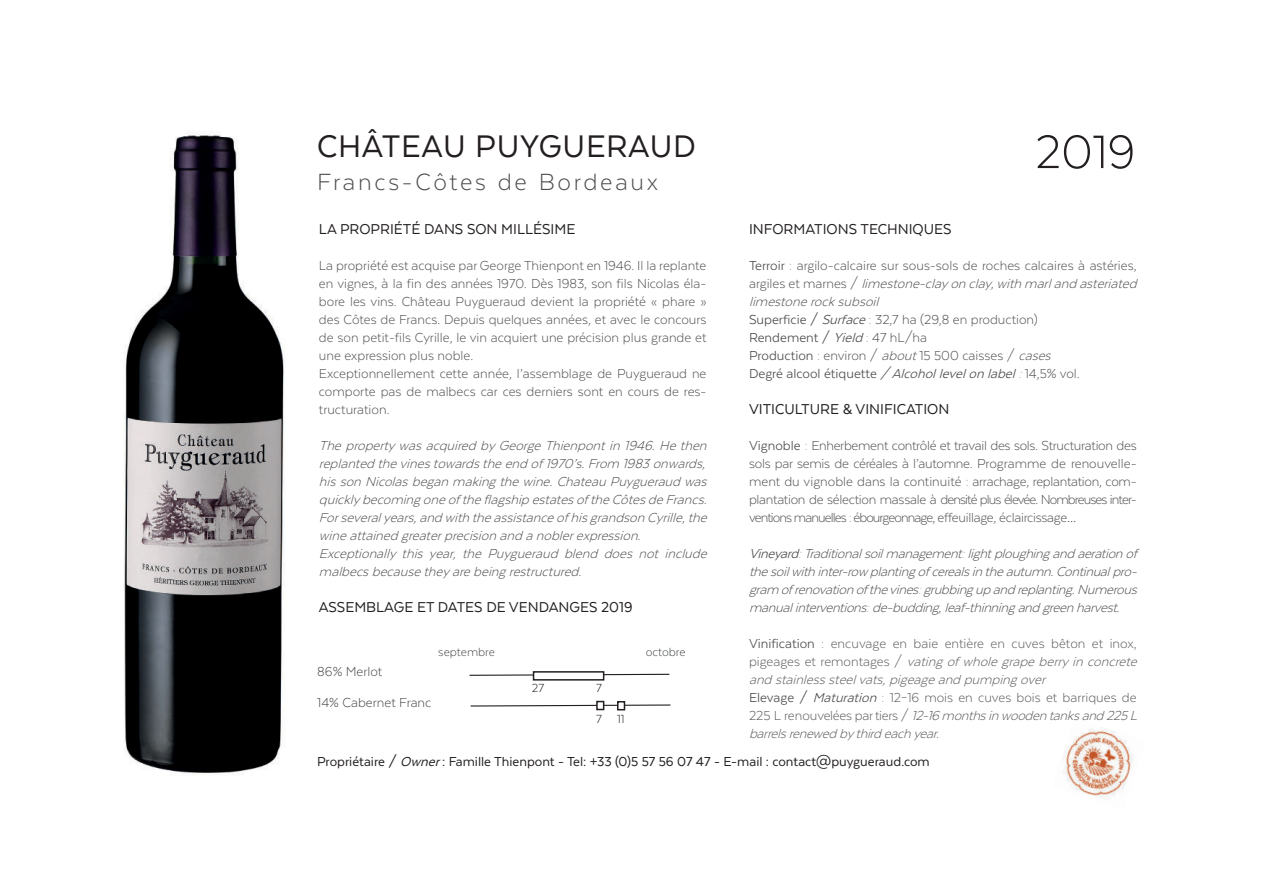
<style>
.page{position:relative;width:1263px;height:893px;background:#fff}
.page>*{position:absolute;margin:0;border:0;box-sizing:border-box;transform-origin:0 0}
.t1{font:300 54px "Texta";color:#231f20}
.t2{font:36px "Texta";letter-spacing:.02em;color:#231f20}
.t3{font:300 27px "Texta";letter-spacing:.1em;color:#4b4c4d}
.t4{font:16.5px "Texta";color:#231f20}
.t5{font:300 15px/18px "Texta";color:#4b4c4d}
.t6{font:italic 300 15px/18px "Texta";color:#4b4c4d}
.t7{font:italic 300 15px/18px "Texta";color:#57585a}
.t8{font:15px "Texta";color:#231f20}
.t9{font:300 15px/30.8px "Texta";color:#424545}
.t10{font:300 13.5px "Texta";color:#424545}
.t11{font:300 13.5px "Texta";color:#231f20}
.s1{font-weight:400}
.s2{font-style:italic}
.s3{font-weight:400;font-style:italic}
.s4{font-weight:400;font-style:normal;color:#4b4c4d}
.s5{font-style:normal;color:#4b4c4d}
.s6{font-style:normal}
.s7{font-weight:400;color:#4b4c4d}
</style>
<div class="page">
<img style="left:1063px;top:728px;width:70px;height:72px">
<img style="left:123px;top:132px;width:161px;height:643px">
<svg style="left:470px;top:704px;width:201px;height:3px"></svg>
<svg style="left:469px;top:673px;width:201px;height:3px"></svg>
<div style="left:533px;top:672px;width:71px;height:8px;background:#fff"></div>
<div style="left:533px;top:671px;width:71px;height:10px;border:2px solid #231f20"></div>
<div style="left:597px;top:701px;width:7px;height:8px;background:#fff"></div>
<div style="left:596px;top:701px;width:8px;height:9px;border:2px solid #231f20"></div>
<div style="left:618px;top:702px;width:6px;height:8px;background:#fff"></div>
<div style="left:617px;top:701px;width:8px;height:9px;border:2px solid #231f20"></div>
<h2 class="t2" style="left:317px;top:129px;width:380px">CHÂTEAU PUYGUERAUD</h2>
<h1 class="t1" style="left:1035px;top:126px;width:102px">2019</h1>
<h3 class="t3" style="left:317px;top:169px;width:343px">Francs-Côtes de Bordeaux</h3>
<p class="t4" style="left:319px;top:221px;width:258px">LA PROPRIÉTÉ DANS SON MILLÉSIME</p>
<p class="t5" style="left:319px;top:257px;width:389px">La propriété est acquise par George Thienpont en 1946. Il la replante en vignes, à la fin des années 1970. Dès 1983, son fils Nicolas éla&shy;bore les vins. Château Puygueraud devient la propriété « phare » des Côtes de Francs. Depuis quelques années, et avec le concours de son petit-fils Cyrille, le vin acquiert une précision plus grande et une expression plus noble.<br>Exceptionnellement cette année, l’assemblage de Puygueraud ne comporte pas de malbecs car ces derniers sont en cours de res&shy;tructuration.</p>
<p class="t6" style="left:319px;top:437px;width:393px">Thepropertywasacquired byGeorgeThienpontin 1946.Hethen replanted thevinestowardstheend of1970’s.From 1983 onwards, hisson Nicolasbegan makingthewine.Chateau Puygueraud was quicklybecomingoneoftheflagship estatesoftheCôtesdeFrancs.<br>Forseveralyears,and with theassistanceofhisgrandson Cyrille,the wineattained greaterprecision and anoblerexpression.<br>Exceptionally this year, the Puygueraud blend does not include malbecsbecausetheyarebeingrestructured.</p>
<p class="t4" style="left:319px;top:599px;width:315px">ASSEMBLAGE ET DATES DE VENDANGES 2019</p>
<p class="t4" style="left:749px;top:221px;width:204px">INFORMATIONS TECHNIQUES</p>
<p class="t5" style="left:749px;top:257px;width:393px"><span class="s1">Terroir</span> : argilo-calcaire sur sous-sols de roches calcaires à astéries, a r g i l e s e t m a r n e s / <span class="s2">limestone-clayon clay,with marland asteriated limestonerocksubsoil<br></span><span class="s1">Superficie /</span> <span class="s3">Surface</span>: 32,7 ha (29,8 en production)<br><span class="s1">Rendement /</span> <span class="s3">Yield</span>: 47 hL/ha<br><span class="s1">Production</span> : environ / <span class="s2">about</span>15 500 caisses / <span class="s2">cases<br></span><span class="s1">Degré alcool étiquette</span> <span class="s3">/ Alcohollevelon label</span><span class="s2">:</span>14,5% vol.</p>
<p class="t4" style="left:749px;top:401px;width:202px">VITICULTURE &amp; VINIFICATION</p>
<p class="t5" style="left:749px;top:437px;width:389px;text-align:justify"><span class="s1">Vignoble</span> : Enherbement contrôlé et travail des sols. Structuration des sols par semis de céréales à l’automne. Programme de renouvelle&shy;ment du vignoble dans la continuité : arrachage, replantation, com&shy;plantation de sélection massale à densité plus élevée. Nombreuses inter&shy;ventions manuelles : ébourgeonnage, effeuillage, éclaircissage…</p>
<p class="t6" style="left:749px;top:545px;width:393px;text-align:justify"><span class="s1">Vineyard</span>:Traditionalsoilmanagement:lightploughingandaerationof thesoilwithinter-row plantingofcerealsintheautumn.Continualpro&shy;gram ofrenovationofthevines:grubbingupandreplanting.Numerous manualinterventions:de-budding,leaf-thinningandgreenharvest.</p>
<p class="t7" style="left:749px;top:635px;width:393px"><span class="s4">Vinification</span> <span class="s5">:</span> <span class="s6">encuvage en baie entière en cuves bêton et inox, p i g e a g e s e t r e m o n t a g e s /</span> vatingofwholegrapeberryin concrete and stainlesssteelvats,pigeageand pumpingover<br><span class="s4">Elevage /</span> <span class="s7">Maturation</span> <span class="s5">:</span> <span class="s6">12–16 mois en cuves bois et barriques de 2 2 5 L r e n o u ve l é e s p a r t i e rs /</span> 12-16monthsinwoodentanksand225L barrelsrenewedbythirdeachyear.</p>
<p class="t8" style="left:317px;top:754px;width:614px">Propriétaire / <span class="s2">Owner</span>: Famille Thienpont - Tel: +33 (0)5 57 56 07 47 - E-mail : contact@puygueraud.com</p>
<p class="t10" style="left:438px;top:646px;width:58px">septembre</p>
<p class="t10" style="left:646px;top:646px;width:41px">octobre</p>
<p class="t11" style="left:596px;top:682px;width:7px">7</p>
<p class="t9" style="left:317px;top:656px;width:116px">86% Merlot<br>14% Cabernet Franc</p>
<p class="t11" style="left:532px;top:682px;width:14px">27</p>
<p class="t11" style="left:596px;top:712px;width:30px">7 11</p>
</div>
